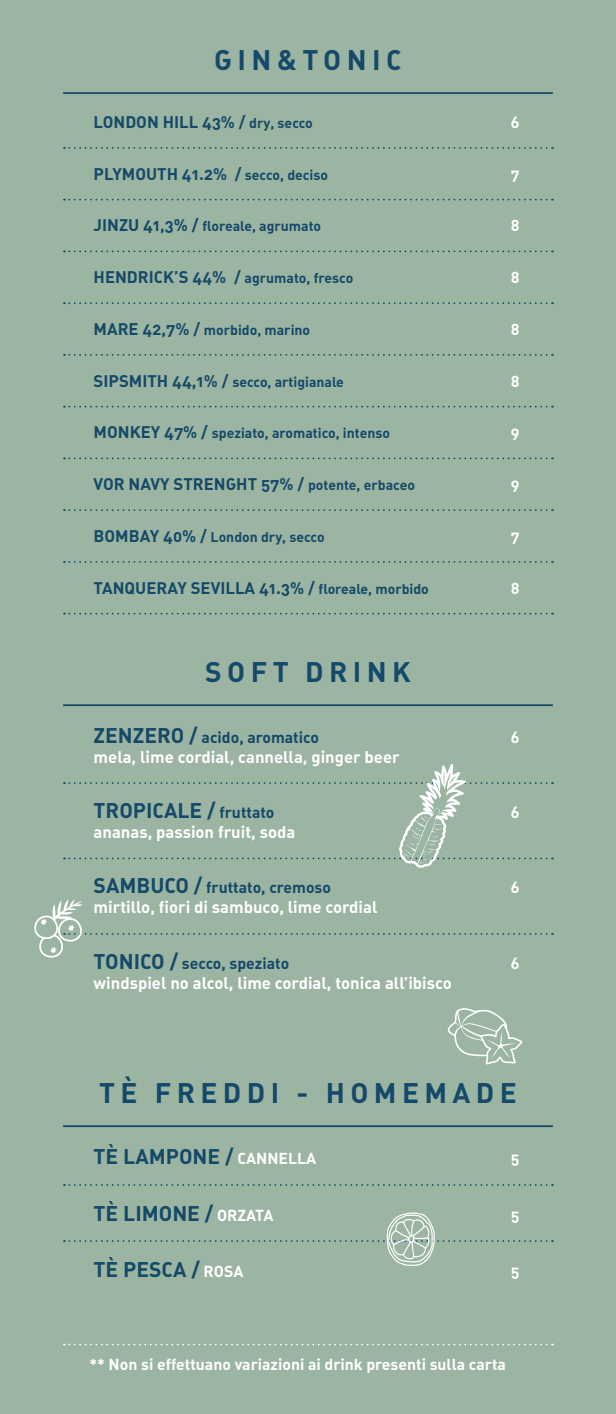
<style>
.page{position:relative;width:616px;height:1414px;background:#fff}
.page>*{position:absolute;margin:0;border:0;box-sizing:border-box;transform-origin:0 0}
.t1{font:28px "DIN Bold Alternate";letter-spacing:.195em;color:#154969}
.t2{font:21px "DIN Bold Alternate";color:#154968}
.t3{font:16.62px "DIN Bold Alternate";color:#fff}
.t4{font:16.62px "DIN Bold Alternate";color:#154968}
.t5{font:15.75px "DIN Bold Alternate";color:#fff}
.t6{font:15.75px "DIN Bold Alternate";color:#154968}
.t7{font:14px "DIN Bold Alternate";color:#154968}
.s1{font-size:14px}
.s2{font-size:16.62px}
.s3{font-size:21px}
.s4{font-size:15.75px}
.s5{font-size:15.75px;color:#fff}
</style>
<div class="page">
<div style="left:0;top:0;width:615px;height:1414px;background:#9bb5a2"></div>
<svg style="left:64px;top:1343px;width:488px;height:2px"></svg>
<hr style="left:63px;top:92px;width:489px;height:2px;background:#154968">
<hr style="left:63px;top:704px;width:489px;height:2px;background:#154968">
<hr style="left:63px;top:1125px;width:489px;height:2px;background:#154968">
<svg style="left:64px;top:147px;width:488px;height:2px"></svg>
<svg style="left:64px;top:199px;width:488px;height:1px"></svg>
<svg style="left:64px;top:250px;width:488px;height:2px"></svg>
<svg style="left:64px;top:302px;width:488px;height:2px"></svg>
<svg style="left:64px;top:354px;width:488px;height:2px"></svg>
<svg style="left:64px;top:406px;width:488px;height:1px"></svg>
<svg style="left:64px;top:457px;width:488px;height:2px"></svg>
<svg style="left:64px;top:509px;width:488px;height:2px"></svg>
<svg style="left:64px;top:561px;width:488px;height:2px"></svg>
<svg style="left:64px;top:613px;width:488px;height:1px"></svg>
<svg style="left:64px;top:1184px;width:488px;height:2px"></svg>
<svg style="left:34px;top:899px;width:518px;height:59px"></svg>
<svg style="left:447px;top:1008px;width:75px;height:56px"></svg>
<svg style="left:64px;top:764px;width:488px;height:104px"></svg>
<svg style="left:64px;top:1212px;width:488px;height:54px"></svg>
<p class="t1" style="left:214px;top:42px;width:189px">GIN&amp;TONIC</p>
<p class="t4" style="left:94px;top:111px;width:220px">LONDON HILL 43% / <span class="s1">dry, secco</span></p>
<p class="t5" style="left:510px;top:112px;width:10px">6</p>
<p class="t4" style="left:94px;top:163px;width:236px">PLYMOUTH 41.2% / <span class="s1">secco, deciso</span></p>
<p class="t5" style="left:510px;top:164px;width:10px">7</p>
<p class="t7" style="left:94px;top:217px;width:229px"><span class="s2">JINZU 41,3% /</span> floreale, agrumato</p>
<p class="t5" style="left:510px;top:215px;width:10px">8</p>
<p class="t7" style="left:94px;top:269px;width:261px"><span class="s2">HENDRICK’S 44% /</span> agrumato, fresco</p>
<p class="t5" style="left:510px;top:267px;width:10px">8</p>
<p class="t7" style="left:94px;top:321px;width:218px"><span class="s2">MARE 42,7% /</span> morbido, marino</p>
<p class="t5" style="left:510px;top:319px;width:10px">8</p>
<p class="t7" style="left:94px;top:372px;width:251px"><span class="s2">SIPSMITH 44,1% /</span> secco, artigianale</p>
<p class="t5" style="left:510px;top:371px;width:10px">8</p>
<p class="t7" style="left:94px;top:424px;width:298px"><span class="s2">MONKEY 47% /</span> speziato, aromatico, intenso</p>
<p class="t5" style="left:510px;top:422px;width:10px">9</p>
<p class="t4" style="left:94px;top:473px;width:322px">VOR NAVY STRENGHT 57% / <span class="s1">potente, erbaceo</span></p>
<p class="t5" style="left:510px;top:474px;width:10px">9</p>
<p class="t7" style="left:94px;top:528px;width:232px"><span class="s2">BOMBAY 40% /</span> London dry, secco</p>
<p class="t5" style="left:510px;top:526px;width:10px">7</p>
<p class="t4" style="left:94px;top:577px;width:336px">TANQUERAY SEVILLA 41.3% / <span class="s1">floreale, morbido</span></p>
<p class="t5" style="left:510px;top:578px;width:10px">8</p>
<p class="t1" style="left:205px;top:654px;width:207px">SOFT DRINK</p>
<p class="t6" style="left:94px;top:727px;width:227px"><span class="s3">ZENZERO /</span> acido, aromatico</p>
<p class="t5" style="left:510px;top:727px;width:10px">6</p>
<p class="t3" style="left:94px;top:746px;width:307px">mela, lime cordial, cannella, ginger beer</p>
<p class="t2" style="left:94px;top:797px;width:182px">TROPICALE / <span class="s4">fruttato</span></p>
<p class="t5" style="left:510px;top:802px;width:10px">6</p>
<p class="t3" style="left:94px;top:821px;width:203px">ananas, passion fruit, soda</p>
<p class="t6" style="left:94px;top:877px;width:239px"><span class="s3">SAMBUCO /</span> fruttato, cremoso</p>
<p class="t5" style="left:510px;top:877px;width:10px">6</p>
<p class="t3" style="left:94px;top:896px;width:285px">mirtillo, fiori di sambuco, lime cordial</p>
<p class="t6" style="left:94px;top:953px;width:197px"><span class="s3">TONICO /</span> secco, speziato</p>
<p class="t5" style="left:510px;top:953px;width:10px">6</p>
<p class="t3" style="left:94px;top:972px;width:359px">windspiel no alcol, lime cordial, tonica all’ibisco</p>
<p class="t1" style="left:99px;top:1075px;width:419px">TÈ FREDDI - HOMEMADE</p>
<p class="t2" style="left:94px;top:1143px;width:224px">TÈ LAMPONE / <span class="s5">CANNELLA</span></p>
<p class="t5" style="left:510px;top:1148px;width:10px">5</p>
<p class="t2" style="left:94px;top:1199px;width:181px">TÈ LIMONE / <span class="s5">ORZATA</span></p>
<p class="t5" style="left:510px;top:1204px;width:10px">5</p>
<p class="t2" style="left:94px;top:1255px;width:151px">TÈ PESCA / <span class="s5">ROSA</span></p>
<p class="t5" style="left:510px;top:1260px;width:10px">5</p>
<p class="t5" style="left:89px;top:1354px;width:418px">** Non si effettuano variazioni ai drink presenti sulla carta</p>
</div>
